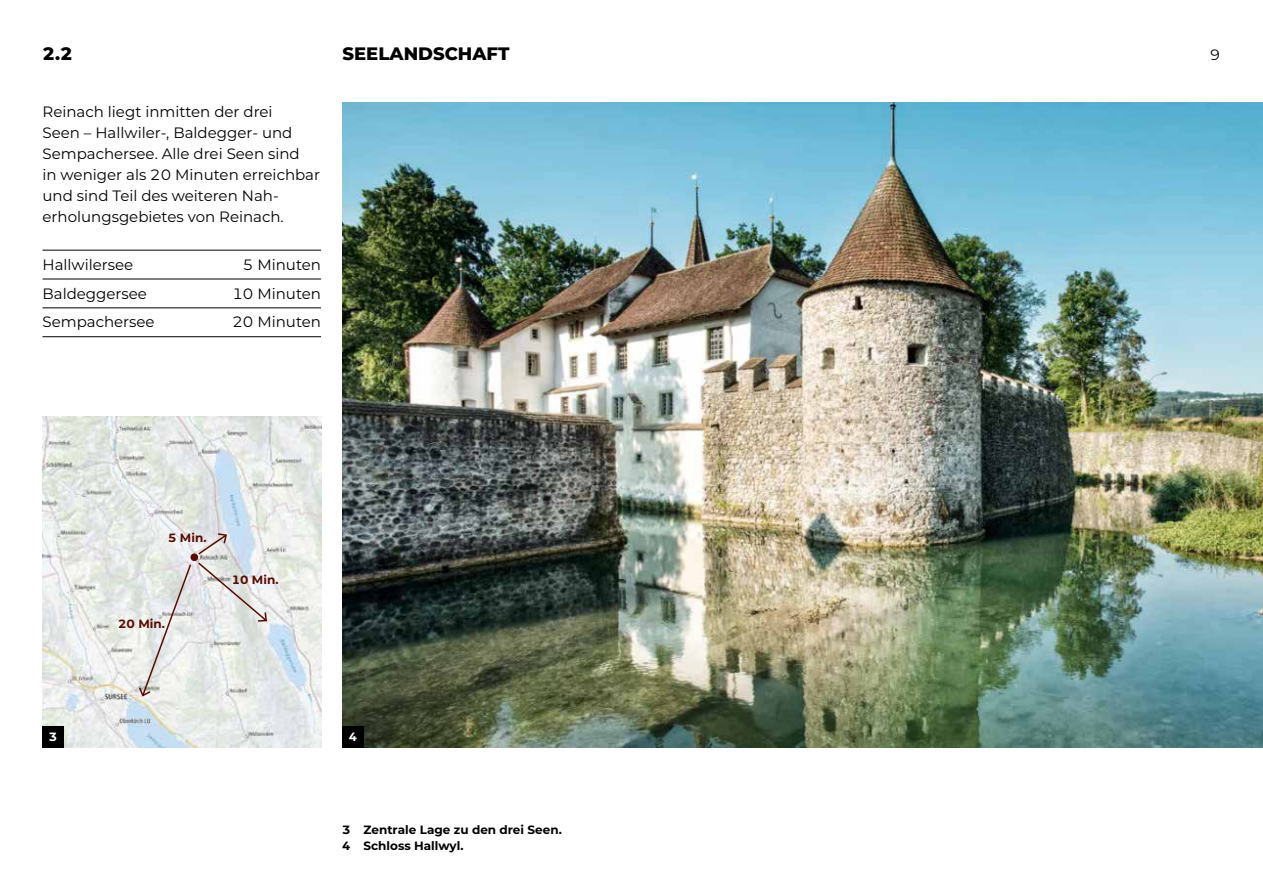
<style>
.page{position:relative;width:1263px;height:893px;background:#fff}
.page>*{position:absolute;margin:0;border:0;box-sizing:border-box;transform-origin:0 0}
.t1{font:800 18px "Montserrat";color:#000}
.t2{font:15px/21px "Montserrat";color:#000}
.t3{font:700 12px/16.5px "Montserrat";color:#000}
.t4{font:700 12px "Montserrat";color:#590c00}
.t5{font:700 12px "Montserrat";color:#fff}
</style>
<div class="page">
<img style="left:43px;top:417px;width:278px;height:331px">
<img style="left:342px;top:102px;width:921px;height:646px">
<hr style="left:43px;top:250px;width:278px;height:1px;background:#000">
<hr style="left:43px;top:279px;width:278px;height:1px;background:#000">
<hr style="left:43px;top:307px;width:278px;height:1px;background:#000">
<hr style="left:43px;top:336px;width:278px;height:1px;background:#000">
<div style="left:43px;top:726px;width:21px;height:22px;background:#000"></div>
<div style="left:342px;top:726px;width:22px;height:22px;background:#000"></div>
<svg style="left:138px;top:532px;width:130px;height:166px"></svg>
<p class="t1" style="left:43px;top:40px;width:32px">2.2</p>
<p class="t1" style="left:343px;top:40px;width:169px">SEELANDSCHAFT</p>
<p class="t2" style="left:1210px;top:44px;width:12px">9</p>
<p class="t2" style="left:43px;top:100px;width:279px">Reinach liegt inmitten der drei<br>Seen – Hallwiler-, Baldegger- und Sempachersee. Alle drei Seen sind<br>in weniger als 20 Minuten erreichbar und sind Teil des weiteren Nah&shy;erholungsgebietes von Reinach.</p>
<p class="t2" style="left:43px;top:253px;width:92px">Hallwilersee</p>
<p class="t2" style="left:243px;top:253px;width:80px">5 Minuten</p>
<p class="t2" style="left:43px;top:282px;width:106px">Baldeggersee</p>
<p class="t2" style="left:232px;top:282px;width:90px">10 Minuten</p>
<p class="t2" style="left:43px;top:311px;width:114px">Sempachersee</p>
<p class="t2" style="left:232px;top:311px;width:90px">20 Minuten</p>
<p class="t4" style="left:168px;top:529px;width:40px">5 Min.</p>
<p class="t4" style="left:118px;top:615px;width:48px">20 Min.</p>
<p class="t4" style="left:232px;top:571px;width:48px">10 Min.</p>
<p class="t5" style="left:49px;top:728px;width:10px">3</p>
<p class="t5" style="left:349px;top:728px;width:10px">4</p>
<p class="t3" style="left:342px;top:821px;width:221px">3 Zentrale Lage zu den drei Seen.<br>4 Schloss Hallwyl.</p>
</div>
